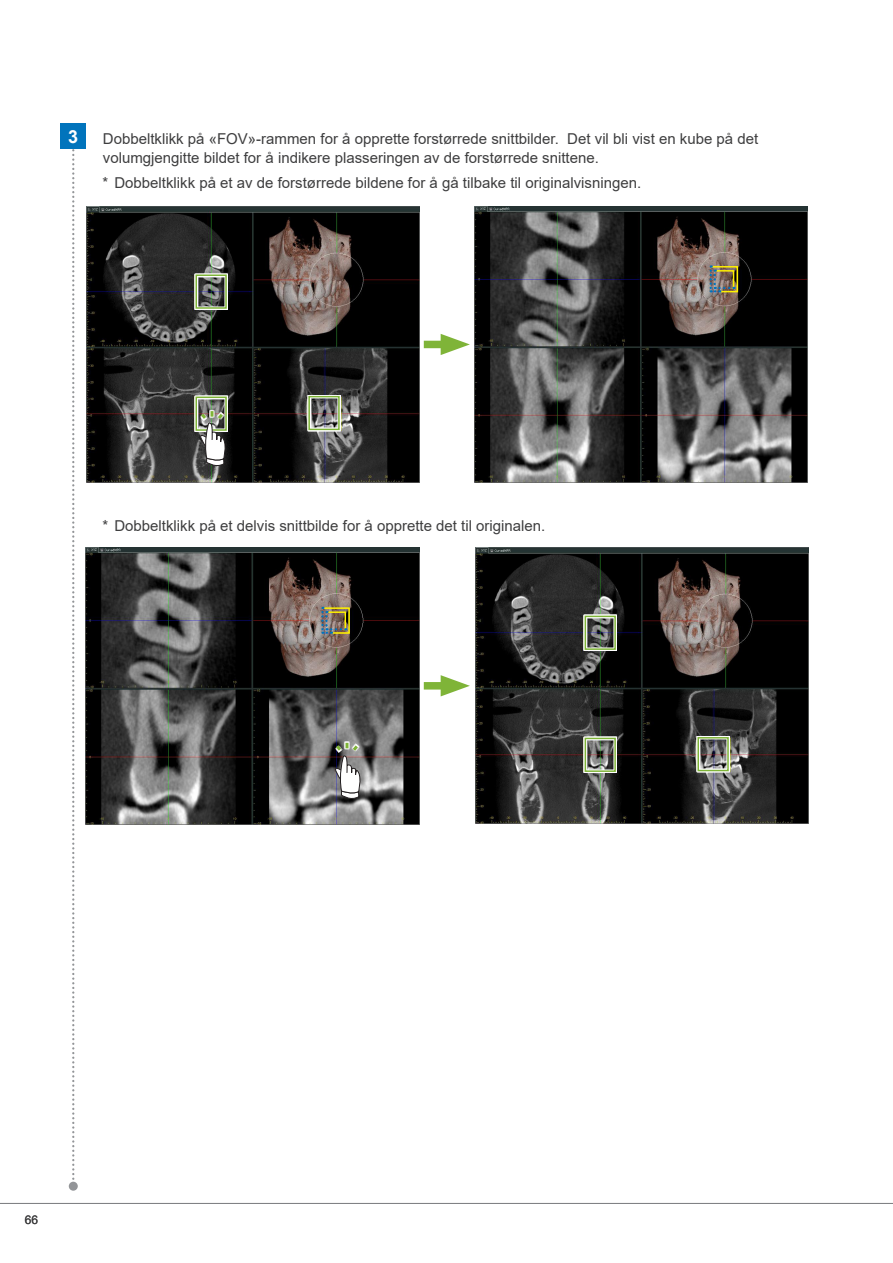
<style>
.page{position:relative;width:893px;height:1263px;background:#fff}
.page>*{position:absolute;margin:0;border:0;box-sizing:border-box;transform-origin:0 0}
.t1{font:700 18px "Arial";color:#fff}
.t2{font:15px/19.5px "Arial";color:#3e3e3f}
.t3{font:12px "Arial";color:#3e3e3f}
</style>
<div class="page">
<hr style="left:0;top:1203px;width:893px;height:1px;background:#808285">
<svg style="left:72px;top:149px;width:2px;height:1033px"></svg>
<div style="left:69px;top:1182px;width:9px;height:9px;background:#939598;border-radius:50%"></div>
<div style="left:60px;top:123px;width:26px;height:26px;background:#0174bc"></div>
<img style="left:474px;top:206px;width:334px;height:277px">
<img style="left:86px;top:206px;width:334px;height:277px">
<svg style="left:194px;top:395px;width:34px;height:37px"></svg>
<div style="left:195px;top:396px;width:32px;height:35px;border:2px solid #7fb438"></div>
<svg style="left:194px;top:273px;width:34px;height:37px"></svg>
<div style="left:195px;top:274px;width:32px;height:35px;border:2px solid #7fb438"></div>
<svg style="left:307px;top:395px;width:34px;height:36px"></svg>
<div style="left:308px;top:396px;width:32px;height:34px;border:2px solid #7fb438"></div>
<div style="left:424px;top:341px;width:29px;height:7px;background:#7fb438"></div>
<svg style="left:441px;top:334px;width:29px;height:21px"></svg>
<svg style="left:196px;top:410px;width:31px;height:57px"></svg>
<svg style="left:709px;top:265px;width:30px;height:28px"></svg>
<div style="left:424px;top:682px;width:29px;height:7px;background:#7fb438"></div>
<svg style="left:441px;top:675px;width:29px;height:21px"></svg>
<img style="left:476px;top:547px;width:333px;height:277px">
<svg style="left:583px;top:736px;width:34px;height:37px"></svg>
<div style="left:585px;top:738px;width:31px;height:34px;border:2px solid #7fb438"></div>
<svg style="left:583px;top:614px;width:34px;height:37px"></svg>
<div style="left:585px;top:616px;width:31px;height:34px;border:2px solid #7fb438"></div>
<svg style="left:696px;top:736px;width:34px;height:37px"></svg>
<div style="left:697px;top:737px;width:32px;height:34px;border:2px solid #7fb438"></div>
<img style="left:86px;top:548px;width:334px;height:276px">
<svg style="left:321px;top:607px;width:30px;height:27px"></svg>
<svg style="left:331px;top:742px;width:31px;height:58px"></svg>
<p class="t1" style="left:68px;top:124px;width:12px">3</p>
<p class="t2" style="left:103px;top:129px;width:657px">Dobbeltklikk på «FOV»-rammen for å opprette forstørrede snittbilder. Det vil bli vist en kube på det volumgjengitte bildet for å indikere plasseringen av de forstørrede snittene.</p>
<p class="t2" style="left:102px;top:173px;width:540px">* Dobbeltklikk på et av de forstørrede bildene for å gå tilbake til originalvisningen.</p>
<p class="t2" style="left:102px;top:516px;width:445px">* Dobbeltklikk på et delvis snittbilde for å opprette det til originalen.</p>
<p class="t3" style="left:25px;top:1212px;width:15px">66</p>
</div>
